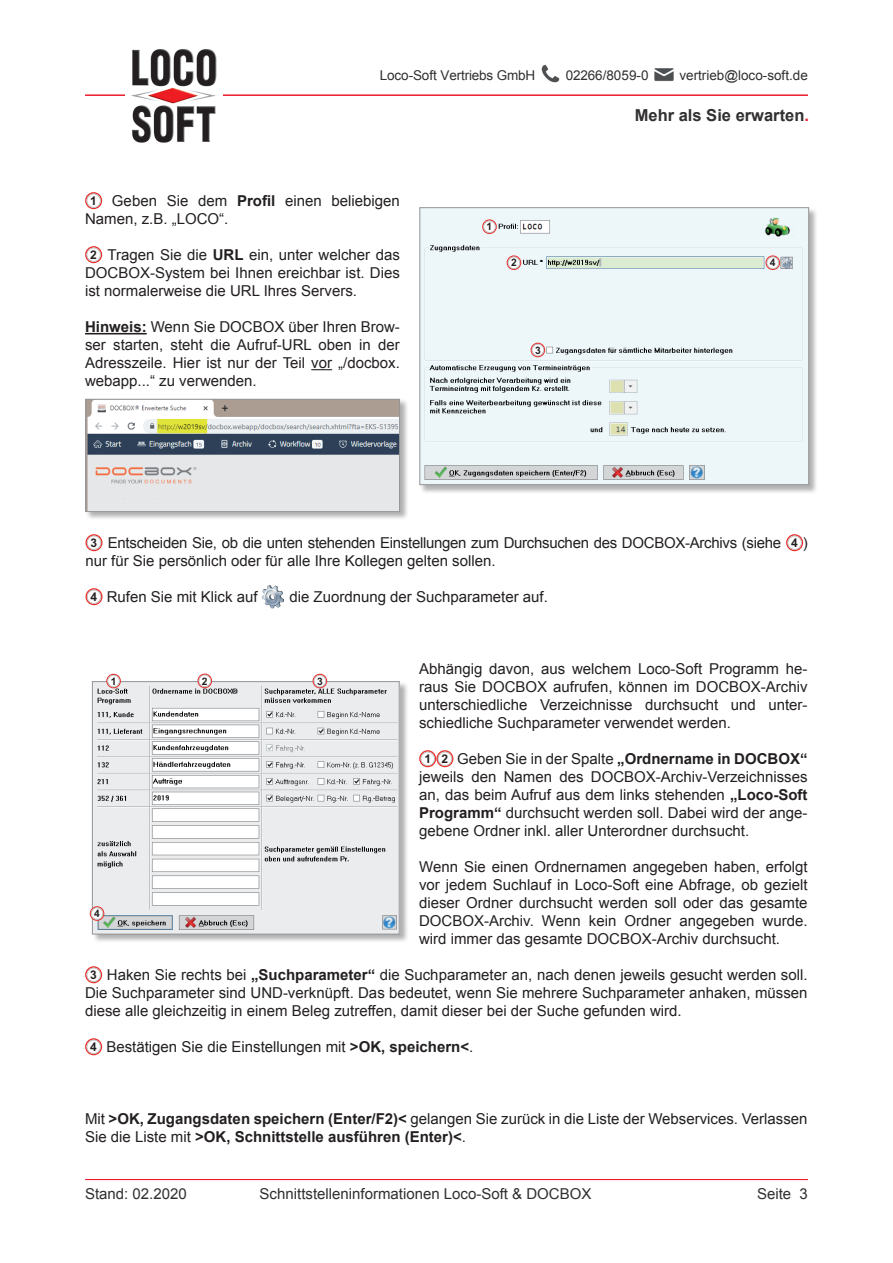
<style>
.page{position:relative;width:893px;height:1263px;background:#fff}
.page>*{position:absolute;margin:0;border:0;box-sizing:border-box;transform-origin:0 0}
.t1{font:700 16.5px "Arial";color:#312f30}
.t2{font:15px/18px "Arial";color:#231f20;text-align:justify}
.t3{font:15px/18px "Arial";letter-spacing:-.02em;color:#231f20}
.t4{font:700 15px/18px "Arial";color:#231f20}
.t5{font:15px "Arial";color:#312f30}
.t6{font:13.5px "Arial";color:#312f30}
.t7{font:700 10.35px "Arial";color:#231f20}
.s1{color:#ee1b2d}
.s2{font-weight:700;font-size:12px}
.s3{font-weight:700}
.s4{font-weight:400}
</style>
<div class="page">
<img style="left:541px;top:64px;width:19px;height:19px">
<img style="left:654px;top:68px;width:20px;height:14px">
<hr style="left:85px;top:94px;width:723px;height:2px;background:#ee1b2d">
<img style="left:125px;top:49px;width:97px;height:94px">
<hr style="left:85px;top:1179px;width:723px;height:1px;background:#ee1b2d">
<hr style="left:85px;top:333px;width:62px;height:1px;background:#231f20">
<svg style="left:311px;top:369px;width:21px;height:1px"></svg>
<div style="left:85px;top:192px;width:17px;height:17px;border:2px solid #ee2f2a;border-radius:50%"></div>
<div style="left:87px;top:194px;width:13px;height:13px;background:#fff;border-radius:50%"></div>
<div style="left:86px;top:193px;width:15px;height:15px;border:1px solid #bcbdc0;border-radius:50%"></div>
<div style="left:85px;top:246px;width:17px;height:17px;border:2px solid #ee2f2a;border-radius:50%"></div>
<div style="left:87px;top:248px;width:13px;height:13px;background:#fff;border-radius:50%"></div>
<div style="left:86px;top:247px;width:15px;height:15px;border:1px solid #bcbdc0;border-radius:50%"></div>
<div style="left:85px;top:534px;width:17px;height:17px;border:2px solid #ee2f2a;border-radius:50%"></div>
<div style="left:87px;top:536px;width:14px;height:13px;background:#fff;border-radius:50%"></div>
<div style="left:87px;top:535px;width:14px;height:15px;border:1px solid #bcbdc0;border-radius:50%"></div>
<div style="left:786px;top:534px;width:17px;height:17px;border:2px solid #ee2f2a;border-radius:50%"></div>
<div style="left:788px;top:536px;width:13px;height:13px;background:#fff;border-radius:50%"></div>
<div style="left:787px;top:535px;width:15px;height:15px;border:1px solid #bcbdc0;border-radius:50%"></div>
<div style="left:85px;top:588px;width:17px;height:17px;border:2px solid #ee2f2a;border-radius:50%"></div>
<div style="left:87px;top:590px;width:14px;height:13px;background:#fff;border-radius:50%"></div>
<div style="left:87px;top:589px;width:14px;height:15px;border:1px solid #bcbdc0;border-radius:50%"></div>
<img style="left:262px;top:585px;width:22px;height:23px">
<div style="left:419px;top:750px;width:17px;height:17px;border:2px solid #ee2f2a;border-radius:50%"></div>
<div style="left:421px;top:752px;width:13px;height:13px;background:#fff;border-radius:50%"></div>
<div style="left:420px;top:751px;width:15px;height:15px;border:1px solid #bcbdc0;border-radius:50%"></div>
<div style="left:436px;top:750px;width:17px;height:17px;border:2px solid #ee2f2a;border-radius:50%"></div>
<div style="left:438px;top:752px;width:14px;height:13px;background:#fff;border-radius:50%"></div>
<div style="left:438px;top:751px;width:14px;height:15px;border:1px solid #bcbdc0;border-radius:50%"></div>
<div style="left:85px;top:966px;width:17px;height:17px;border:2px solid #ee2f2a;border-radius:50%"></div>
<div style="left:87px;top:968px;width:13px;height:13px;background:#fff;border-radius:50%"></div>
<div style="left:86px;top:967px;width:15px;height:15px;border:1px solid #bcbdc0;border-radius:50%"></div>
<div style="left:85px;top:1038px;width:17px;height:17px;border:2px solid #ee2f2a;border-radius:50%"></div>
<div style="left:87px;top:1040px;width:13px;height:13px;background:#fff;border-radius:50%"></div>
<div style="left:86px;top:1039px;width:15px;height:15px;border:1px solid #bcbdc0;border-radius:50%"></div>
<div style="left:85px;top:399px;width:324px;height:122px;background:#231f20;opacity:.35"></div>
<img style="left:87px;top:401px;width:311px;height:109px">
<div style="left:85px;top:399px;width:315px;height:113px;border:1px solid #939598"></div>
<div style="left:419px;top:207px;width:399px;height:287px;background:#231f20;opacity:.35"></div>
<img style="left:421px;top:209px;width:386px;height:274px">
<div style="left:419px;top:207px;width:390px;height:278px;border:1px solid #939598"></div>
<div style="left:482px;top:219px;width:15px;height:15px;border:1px solid #ee2f2a;border-radius:50%"></div>
<div style="left:484px;top:221px;width:11px;height:12px;background:#fff;border-radius:50%"></div>
<div style="left:483px;top:221px;width:13px;height:12px;border:1px solid #bcbdc0;border-radius:50%"></div>
<div style="left:507px;top:255px;width:14px;height:15px;border:1px solid #ee2f2a;border-radius:50%"></div>
<div style="left:508px;top:257px;width:12px;height:12px;background:#fff;border-radius:50%"></div>
<div style="left:508px;top:257px;width:12px;height:12px;border:1px solid #bcbdc0;border-radius:50%"></div>
<div style="left:531px;top:343px;width:14px;height:14px;border:1px solid #ee2f2a;border-radius:50%"></div>
<div style="left:532px;top:344px;width:12px;height:12px;background:#fff;border-radius:50%"></div>
<div style="left:532px;top:344px;width:12px;height:12px;border:1px solid #bcbdc0;border-radius:50%"></div>
<div style="left:765px;top:255px;width:15px;height:15px;border:1px solid #ee2f2a;border-radius:50%"></div>
<div style="left:767px;top:257px;width:12px;height:12px;background:#fff;border-radius:50%"></div>
<div style="left:767px;top:257px;width:12px;height:12px;border:1px solid #bcbdc0;border-radius:50%"></div>
<div style="left:92px;top:681px;width:317px;height:262px;background:#231f20;opacity:.35"></div>
<img style="left:94px;top:683px;width:304px;height:249px">
<div style="left:92px;top:681px;width:308px;height:253px;border:1px solid #939598"></div>
<div style="left:106px;top:674px;width:15px;height:14px;border:1px solid #ee2f2a;border-radius:50%"></div>
<div style="left:108px;top:675px;width:11px;height:12px;background:#fff;border-radius:50%"></div>
<div style="left:107px;top:675px;width:13px;height:12px;border:1px solid #bcbdc0;border-radius:50%"></div>
<div style="left:197px;top:673px;width:15px;height:15px;border:1px solid #ee2f2a;border-radius:50%"></div>
<div style="left:199px;top:675px;width:12px;height:12px;background:#fff;border-radius:50%"></div>
<div style="left:199px;top:675px;width:12px;height:12px;border:1px solid #bcbdc0;border-radius:50%"></div>
<div style="left:313px;top:674px;width:14px;height:14px;border:1px solid #ee2f2a;border-radius:50%"></div>
<div style="left:314px;top:675px;width:12px;height:12px;background:#fff;border-radius:50%"></div>
<div style="left:314px;top:675px;width:12px;height:12px;border:1px solid #bcbdc0;border-radius:50%"></div>
<div style="left:90px;top:906px;width:14px;height:15px;border:1px solid #ee2f2a;border-radius:50%"></div>
<div style="left:91px;top:908px;width:12px;height:11px;background:#fff;border-radius:50%"></div>
<div style="left:91px;top:907px;width:12px;height:13px;border:1px solid #bcbdc0;border-radius:50%"></div>
<p class="t6" style="left:380px;top:66px;width:157px">Loco-Soft Vertriebs GmbH</p>
<p class="t6" style="left:566px;top:66px;width:84px">02266/8059-0</p>
<p class="t6" style="left:679px;top:66px;width:130px">vertrieb@loco-soft.de</p>
<p class="t1" style="left:635px;top:104px;width:176px">Mehr als Sie erwarten<span class="s1">.</span></p>
<p class="t2" style="left:85px;top:192px;width:316px;text-indent:5px"><span class="s2">1</span> Geben Sie dem <span class="s3">Profil</span> einen beliebigen<br>Namen, z.B. „LOCO“.</p>
<p class="t2" style="left:85px;top:246px;width:316px;text-indent:5px"><span class="s2">2</span> Tragen Sie die <span class="s3">URL</span> ein, unter welcher das DOCBOX-System bei Ihnen ereichbar ist. Dies ist normalerweise die URL Ihres Servers.</p>
<p class="t2" style="left:85px;top:318px;width:316px"><span class="s3">Hinweis:</span> Wenn Sie DOCBOX über Ihren Brow&shy;ser starten, steht die Aufruf-URL oben in der Adresszeile. Hier ist nur der Teil vor „/docbox. webapp...“ zu verwenden.</p>
<p class="t7" style="left:487px;top:219px;width:7px">1</p>
<p class="t7" style="left:511px;top:255px;width:7px">2</p>
<p class="t7" style="left:535px;top:343px;width:7px">3</p>
<p class="t7" style="left:770px;top:255px;width:7px">4</p>
<p class="t3" style="left:85px;top:534px;width:724px;text-indent:5px"><span class="s2">3</span> Entscheiden Sie, ob die unten stehenden Einstellungen zum Durchsuchen des DOCBOX-Archivs (siehe <span class="s2">4</span> ) nur für Sie persönlich oder für alle Ihre Kollegen gelten sollen.</p>
<p class="t2" style="left:91px;top:588px;width:169px"><span class="s2">4</span> Rufen Sie mit Klick auf</p>
<p class="t2" style="left:289px;top:588px;width:260px">die Zuordnung der Suchparameter auf.</p>
<p class="t2" style="left:419px;top:660px;width:390px">Abhängig davon, aus welchem Loco-Soft Programm he&shy;raus Sie DOCBOX aufrufen, können im DOCBOX-Archiv unterschiedliche Verzeichnisse durchsucht und unter&shy;schiedliche Suchparameter verwendet werden.</p>
<p class="t2" style="left:419px;top:750px;width:390px;text-indent:5px"><span class="s2">1 2</span> Geben Sie in der Spalte <span class="s3">„Ordnername in DOCBOX“ </span>jeweils den Namen des DOCBOX-Archiv-Verzeichnisses an, das beim Aufruf aus dem links stehenden <span class="s3">„Loco-Soft Programm“</span> durchsucht werden soll. Dabei wird der ange&shy;gebene Ordner inkl. aller Unterordner durchsucht.</p>
<p class="t2" style="left:419px;top:858px;width:390px">Wenn Sie einen Ordnernamen angegeben haben, erfolgt vor jedem Suchlauf in Loco-Soft eine Abfrage, ob gezielt dieser Ordner durchsucht werden soll oder das gesamte DOCBOX-Archiv. Wenn kein Ordner angegeben wurde. wird immer das gesamte DOCBOX-Archiv durchsucht.</p>
<p class="t2" style="left:85px;top:966px;width:724px;text-indent:5px"><span class="s2">3</span> Haken Sie rechts bei <span class="s3">„Suchparameter“</span> die Suchparameter an, nach denen jeweils gesucht werden soll.<br>Die Suchparameter sind UND-verknüpft. Das bedeutet, wenn Sie mehrere Suchparameter anhaken, müssen diese alle gleichzeitig in einem Beleg zutreffen, damit dieser bei der Suche gefunden wird.</p>
<p class="t2" style="left:90px;top:1038px;width:384px"><span class="s2">4</span> Bestätigen Sie die Einstellungen mit <span class="s3">&gt;OK, speichern&lt;</span>.</p>
<p class="t7" style="left:111px;top:674px;width:7px">1</p>
<p class="t7" style="left:202px;top:674px;width:7px">2</p>
<p class="t7" style="left:317px;top:674px;width:7px">3</p>
<p class="t7" style="left:94px;top:906px;width:7px">4</p>
<p class="t4" style="left:85px;top:1110px;width:724px"><span class="s4">Mit</span> &gt;OK, Zugangsdaten speichern (Enter/F2)&lt; <span class="s4">gelangen Sie zurück in die Liste der Webservices. Verlassen<br>Sie die Liste mit</span> &gt;OK, Schnittstelle ausführen (Enter)&lt;<span class="s4">.</span></p>
<p class="t5" style="left:85px;top:1183px;width:103px">Stand: 02.2020</p>
<p class="t5" style="left:260px;top:1183px;width:333px">Schnittstelleninformationen Loco-Soft &amp; DOCBOX</p>
<p class="t5" style="left:757px;top:1183px;width:52px">Seite 3</p>
</div>
